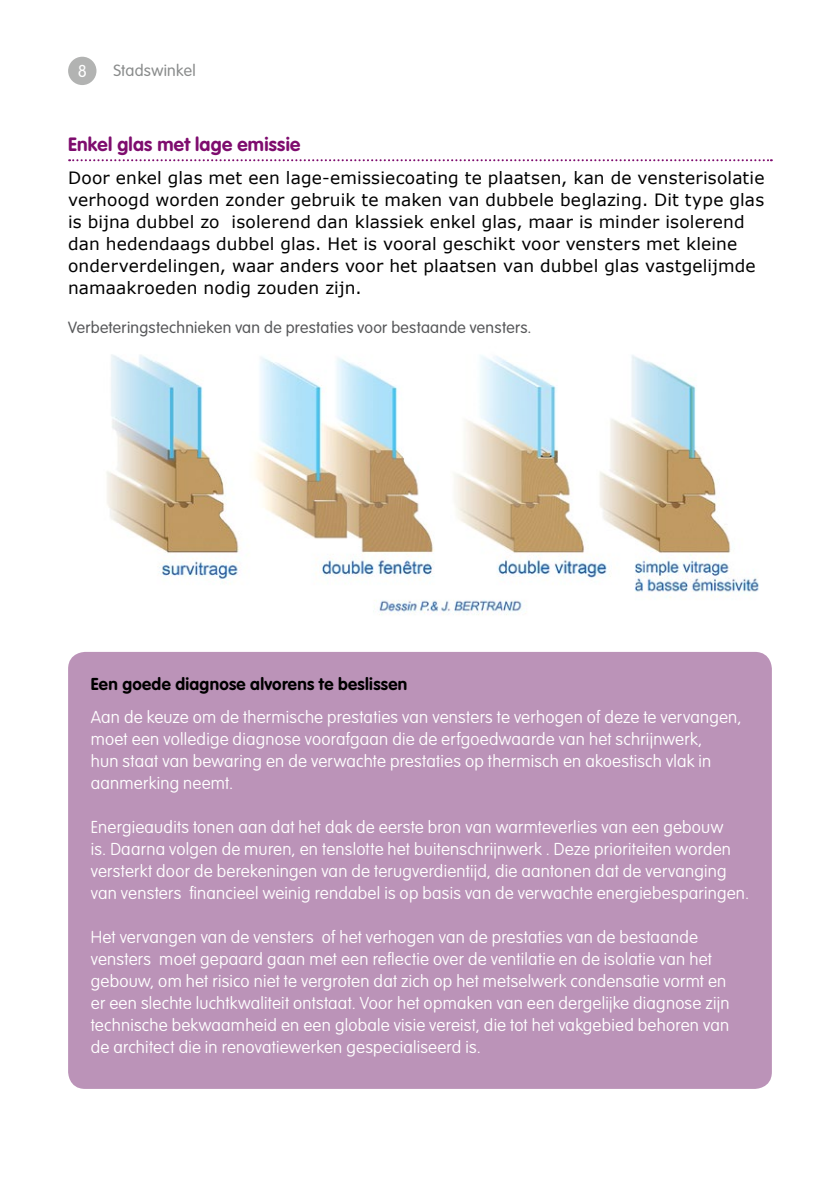
<style>
.page{position:relative;width:840px;height:1191px;background:#fff}
.page>*{position:absolute;margin:0;border:0;box-sizing:border-box;transform-origin:0 0}
.t1{font:700 19px "VAG Rounded Std";letter-spacing:.015em;color:#7e0c6e}
.t2{font:100 17px/22px "VAG Rounded Std";letter-spacing:.015em;color:#fff}
.t3{font:17px/22px "Verdana";letter-spacing:.01em;color:#000}
.t4{font:700 17px "VAG Rounded Std";letter-spacing:.02em;color:#000}
.t5{font:300 17px "VAG Rounded Std";color:#fff}
.t6{font:300 16px "VAG Rounded Std";letter-spacing:.02em;color:#58595b}
.t7{font:300 16px "VAG Rounded Std";letter-spacing:.02em;color:#8a8c8c}
</style>
<div class="page">
<div style="left:68px;top:57px;width:28px;height:28px;background:#b2b3b2;border-radius:50%"></div>
<svg style="left:69px;top:159px;width:702px;height:2px"></svg>
<img style="left:106px;top:354px;width:653px;height:261px">
<div style="left:68px;top:652px;width:703px;height:437px;background:#bb93b8;border-radius:17px"></div>
<p class="t5" style="left:78px;top:61px;width:11px">8</p>
<p class="t7" style="left:113px;top:62px;width:84px">Stadswinkel</p>
<p class="t1" style="left:68px;top:133px;width:234px">Enkel glas met lage emissie</p>
<p class="t3" style="left:68px;top:166px;width:697px">Door enkel glas met een lage-emissiecoating te plaatsen, kan de vensterisolatie verhoogd worden zonder gebruik te maken van dubbele beglazing. Dit type glas is bijna dubbel zo isolerend dan klassiek enkel glas, maar is minder isolerend dan hedendaags dubbel glas. Het is vooral geschikt voor vensters met kleine onderverdelingen, waar anders voor het plaatsen van dubbel glas vastgelijmde namaakroeden nodig zouden zijn.</p>
<p class="t6" style="left:68px;top:318px;width:464px">Verbeteringstechnieken van de prestaties voor bestaande vensters.</p>
<p class="t4" style="left:91px;top:673px;width:318px">Een goede diagnose alvorens te beslissen</p>
<p class="t2" style="left:91px;top:706px;width:651px">Aan de keuze om de thermische prestaties van vensters te verhogen of deze te vervangen, moet een volledige diagnose voorafgaan die de erfgoedwaarde van het schrijnwerk,<br>hun staat van bewaring en de verwachte prestaties op thermisch en akoestisch vlak in aanmerking neemt.</p>
<p class="t2" style="left:91px;top:816px;width:659px">Energieaudits tonen aan dat het dak de eerste bron van warmteverlies van een gebouw<br>is. Daarna volgen de muren, en tenslotte het buitenschrijnwerk . Deze prioriteiten worden versterkt door de berekeningen van de terugverdientijd, die aantonen dat de vervanging van vensters financieel weinig rendabel is op basis van de verwachte energiebesparingen.</p>
<p class="t2" style="left:91px;top:926px;width:640px">Het vervangen van de vensters of het verhogen van de prestaties van de bestaande vensters moet gepaard gaan met een reflectie over de ventilatie en de isolatie van het gebouw, om het risico niet te vergroten dat zich op het metselwerk condensatie vormt en er een slechte luchtkwaliteit ontstaat. Voor het opmaken van een dergelijke diagnose zijn technische bekwaamheid en een globale visie vereist, die tot het vakgebied behoren van de architect die in renovatiewerken gespecialiseerd is.</p>
</div>
